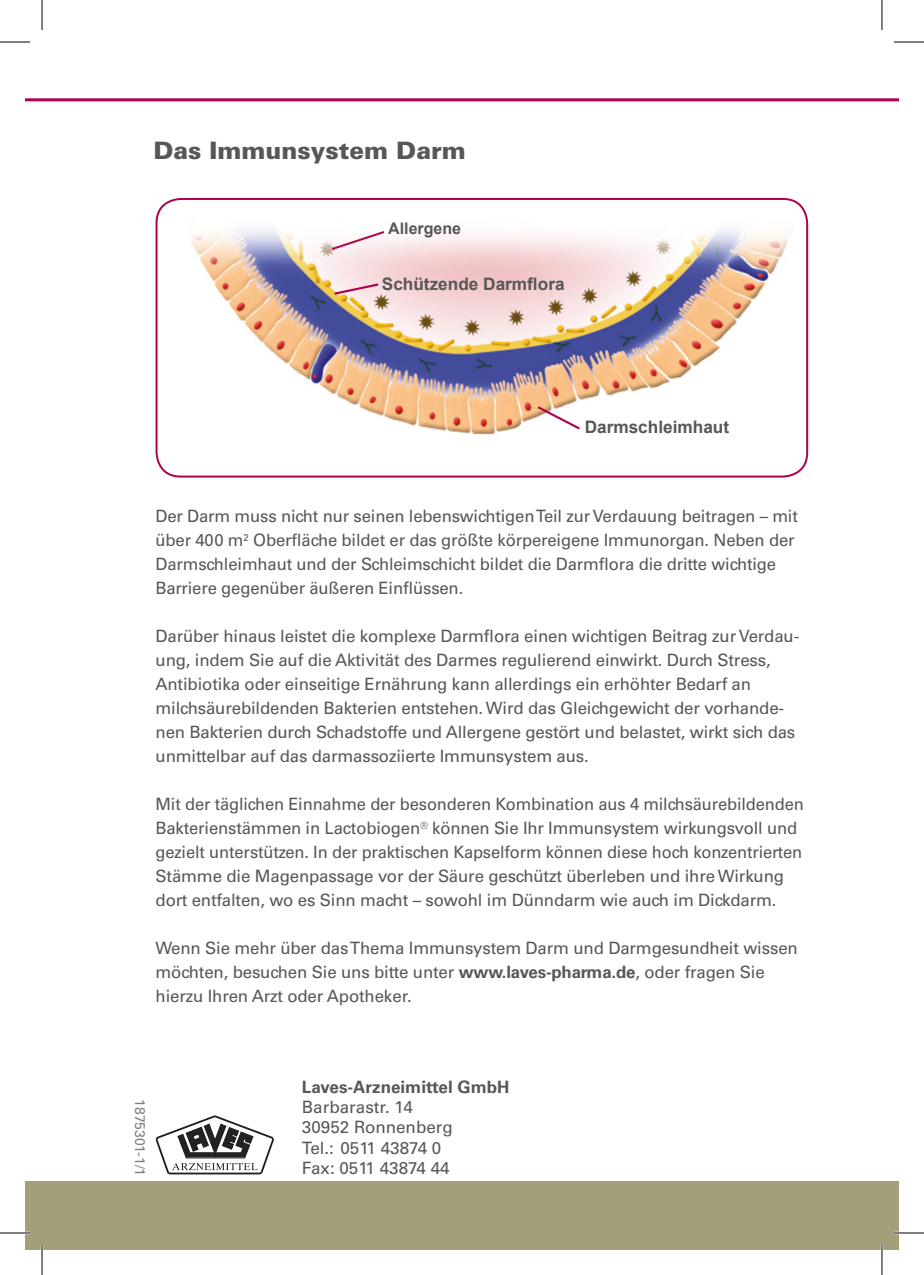
<style>
.page{position:relative;width:924px;height:1275px;background:#fff}
.page>*{position:absolute;margin:0;border:0;box-sizing:border-box;transform-origin:0 0}
.t1{font:900 24px "Univers LT Std";color:#575756}
.t2{font:700 17.2px "Arial";color:#575756}
.t3{font:17px/24px "Univers LT Std";letter-spacing:-.01em;color:#575756}
.t4{font:700 17px "Univers LT Std";color:#575756}
.t5{font:700 16px "Arial";color:#575756}
.t6{font:14px "Univers LT Std";color:#7e7e7e}
.s1{font-weight:700}
</style>
<div class="page">
<img style="left:188px;top:198px;width:609px;height:280px">
<div style="left:155px;top:198px;width:652px;height:279px;border:2px solid #ac034e;border-radius:24px"></div>
<svg style="left:535px;top:404px;width:47px;height:27px"></svg>
<svg style="left:329px;top:229px;width:57px;height:22px"></svg>
<svg style="left:332px;top:282px;width:48px;height:14px"></svg>
<hr style="left:25px;top:98px;width:873px;height:3px;background:#ac034e">
<div style="left:25px;top:1182px;width:873px;height:68px;background:#a49f7b"></div>
<svg style="left:156px;top:1115px;width:118px;height:59px"></svg>
<hr style="left:0;top:1231px;width:30px;height:3px;background:#fff">
<hr style="left:893px;top:1231px;width:30px;height:3px;background:#fff">
<hr style="left:41px;top:1245px;width:2px;height:30px;background:#fff">
<hr style="left:880px;top:1245px;width:2px;height:30px;background:#fff">
<hr style="left:0;top:42px;width:30px;height:1px;background:#000">
<hr style="left:893px;top:42px;width:30px;height:1px;background:#000">
<hr style="left:0;top:1232px;width:30px;height:1px;background:#000">
<hr style="left:893px;top:1232px;width:30px;height:1px;background:#000">
<hr style="left:42px;top:0;width:1px;height:30px;background:#000">
<hr style="left:42px;top:1245px;width:1px;height:30px;background:#000">
<hr style="left:881px;top:0;width:1px;height:30px;background:#000">
<hr style="left:881px;top:1245px;width:1px;height:30px;background:#000">
<h1 class="t1" style="left:153px;top:135px;width:313px">Das Immunsystem Darm</h1>
<p class="t5" style="left:388px;top:217px;width:74px">Allergene</p>
<p class="t2" style="left:381px;top:272px;width:184px">Schützende Darmflora</p>
<p class="t2" style="left:584px;top:415px;width:146px">Darmschleimhaut</p>
<p class="t3" style="left:155px;top:504px;width:643px">Der Darm muss nicht nur seinen lebenswichtigen Teil zur Verdauung beitragen – mit über 400 m<sup>2</sup> Oberfläche bildet er das größte körpereigene Immunorgan. Neben der Darmschleimhaut und der Schleimschicht bildet die Darmflora die dritte wichtige Barriere gegenüber äußeren Einflüssen.</p>
<p class="t3" style="left:155px;top:624px;width:645px">Darüber hinaus leistet die komplexe Darmflora einen wichtigen Beitrag zur Verdau&shy;ung, indem Sie auf die Aktivität des Darmes regulierend einwirkt. Durch Stress, Antibiotika oder einseitige Ernährung kann allerdings ein erhöhter Bedarf an milchsäurebildenden Bakterien entstehen. Wird das Gleichgewicht der vorhande&shy;nen Bakterien durch Schadstoffe und Allergene gestört und belastet, wirkt sich das unmittelbar auf das darmassoziierte Immunsystem aus.</p>
<p class="t3" style="left:155px;top:792px;width:649px">Mit der täglichen Einnahme der besonderen Kombination aus 4 milchsäurebildenden Bakterienstämmen in Lactobiogen<sup>®</sup> können Sie Ihr Immunsystem wirkungsvoll und gezielt unterstützen. In der praktischen Kapselform können diese hoch konzentrierten Stämme die Magenpassage vor der Säure geschützt überleben und ihre Wirkung dort entfalten, wo es Sinn macht – sowohl im Dünndarm wie auch im Dickdarm.</p>
<p class="t3" style="left:155px;top:936px;width:643px">Wenn Sie mehr über das Thema Immunsystem Darm und Darmgesundheit wissen möchten, besuchen Sie uns bitte unter <span class="s1">www.laves-pharma.de</span>, oder fragen Sie hierzu Ihren Arzt oder Apotheker.</p>
<p class="t6" style="left:148px;top:1099px;width:79px;rotate:90deg">1875301-1/1</p>
<p class="t4" style="left:302px;top:1076px;width:209px">Laves-Arzneimittel GmbH</p>
<p class="t3" style="left:302px;top:1096px;width:152px;line-height:20.4px">Barbarastr. 14<br>30952 Ronnenberg<br>Tel.: 0511 43874 0<br>Fax: 0511 43874 44</p>
</div>
